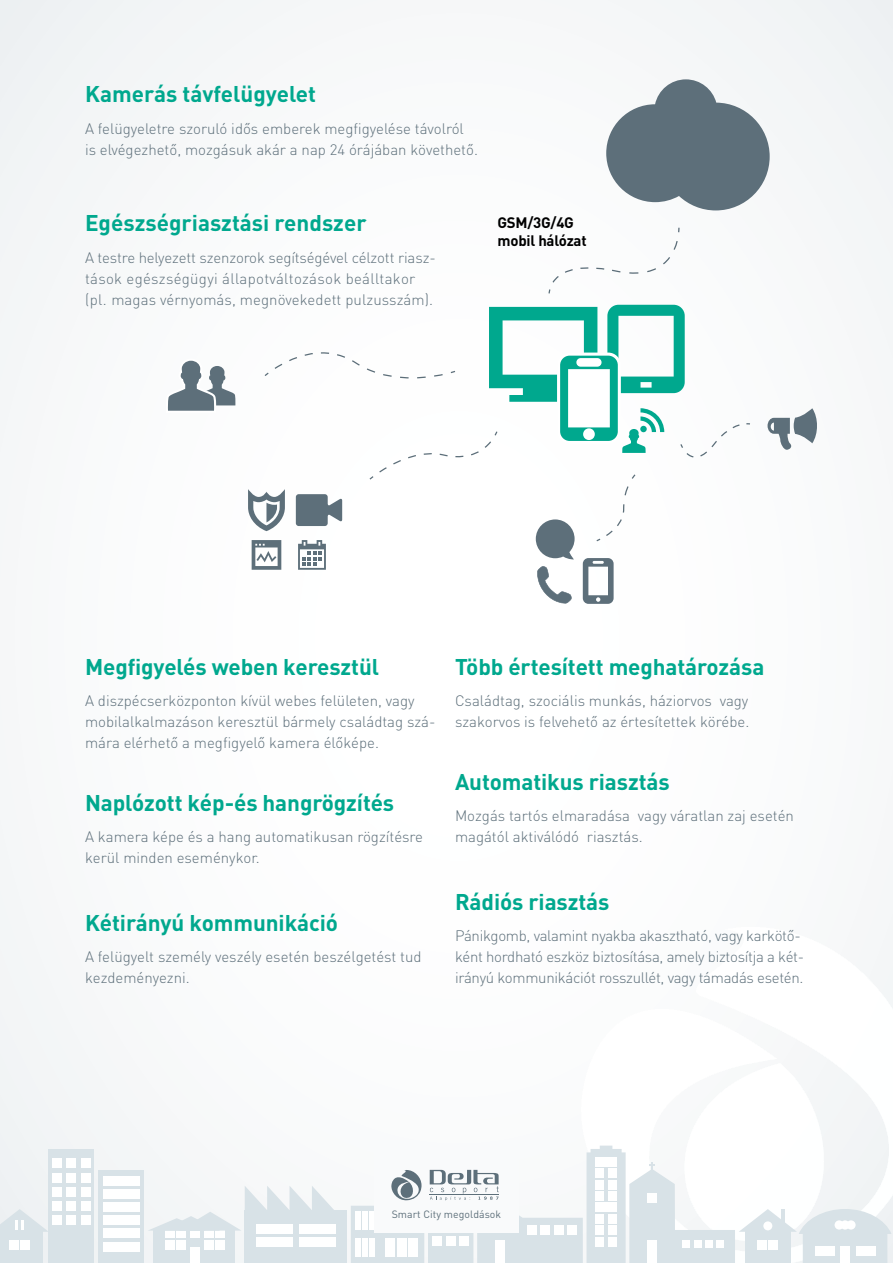
<style>
.page{position:relative;width:893px;height:1263px;background:#fafbfb}
.page>*{position:absolute;margin:0;border:0;box-sizing:border-box;transform-origin:0 0}
.t1{font:700 22.5px "DIN Pro";letter-spacing:-.005em;color:#00a88e}
.t2{font:300 15px/21px "DIN Pro";color:#5d6f7a}
.t3{font:300 15px/21px "DIN Pro";letter-spacing:-.02em;color:#5d6f7a}
.t4{font:700 15px/18px "DIN Pro";letter-spacing:-.015em;color:#000}
.t5{font:10.5px "DIN Pro";letter-spacing:.005em;color:#5d6f7a}
</style>
<div class="page">
<div style="left:49px;top:1149px;width:45px;height:114px;background:#d8e2e7"></div>
<div style="left:53px;top:1159px;width:9px;height:9px;background:#fff"></div>
<div style="left:53px;top:1173px;width:9px;height:9px;background:#fff"></div>
<div style="left:53px;top:1187px;width:9px;height:9px;background:#fff"></div>
<div style="left:53px;top:1201px;width:9px;height:9px;background:#fff"></div>
<div style="left:53px;top:1215px;width:9px;height:9px;background:#fff"></div>
<div style="left:67px;top:1159px;width:9px;height:9px;background:#fff"></div>
<div style="left:67px;top:1173px;width:9px;height:9px;background:#fff"></div>
<div style="left:67px;top:1187px;width:9px;height:9px;background:#fff"></div>
<div style="left:67px;top:1201px;width:9px;height:9px;background:#fff"></div>
<div style="left:67px;top:1215px;width:9px;height:9px;background:#fff"></div>
<div style="left:81px;top:1159px;width:9px;height:9px;background:#fff"></div>
<div style="left:81px;top:1173px;width:9px;height:9px;background:#fff"></div>
<div style="left:81px;top:1187px;width:9px;height:9px;background:#fff"></div>
<div style="left:81px;top:1201px;width:9px;height:9px;background:#fff"></div>
<div style="left:81px;top:1215px;width:9px;height:9px;background:#fff"></div>
<div style="left:98px;top:1170px;width:46px;height:93px;background:#d8e2e7"></div>
<div style="left:103px;top:1176px;width:36px;height:9px;background:#fff"></div>
<div style="left:103px;top:1189px;width:36px;height:9px;background:#fff"></div>
<div style="left:103px;top:1202px;width:36px;height:9px;background:#fff"></div>
<div style="left:103px;top:1215px;width:36px;height:9px;background:#fff"></div>
<div style="left:103px;top:1229px;width:36px;height:9px;background:#fff"></div>
<div style="left:103px;top:1242px;width:36px;height:9px;background:#fff"></div>
<div style="left:245px;top:1210px;width:102px;height:53px;background:#d8e2e7"></div>
<div style="left:256px;top:1224px;width:37px;height:9px;background:#fff"></div>
<div style="left:299px;top:1224px;width:37px;height:9px;background:#fff"></div>
<div style="left:256px;top:1238px;width:37px;height:9px;background:#fff"></div>
<div style="left:299px;top:1238px;width:37px;height:9px;background:#fff"></div>
<div style="left:0;top:1228px;width:42px;height:35px;background:#d8e2e7"></div>
<div style="left:9px;top:1240px;width:9px;height:9px;background:#fff"></div>
<div style="left:21px;top:1240px;width:9px;height:9px;background:#fff"></div>
<svg style="left:0;top:1209px;width:49px;height:23px"></svg>
<div style="left:153px;top:1229px;width:82px;height:34px;background:#d8e2e7"></div>
<div style="left:165px;top:1240px;width:9px;height:9px;background:#fff"></div>
<div style="left:165px;top:1229px;width:9px;height:9px;background:#fff"></div>
<div style="left:204px;top:1240px;width:9px;height:9px;background:#fff"></div>
<div style="left:204px;top:1229px;width:9px;height:9px;background:#fff"></div>
<div style="left:190px;top:1229px;width:9px;height:9px;background:#fff"></div>
<div style="left:177px;top:1240px;width:9px;height:9px;background:#fff"></div>
<div style="left:177px;top:1229px;width:9px;height:9px;background:#fff"></div>
<div style="left:216px;top:1240px;width:9px;height:9px;background:#fff"></div>
<div style="left:216px;top:1229px;width:9px;height:9px;background:#fff"></div>
<div style="left:190px;top:1247px;width:10px;height:16px;background:#fff"></div>
<svg style="left:149px;top:1186px;width:185px;height:44px"></svg>
<svg style="left:351px;top:1146px;width:540px;height:117px"></svg>
<hr style="left:430px;top:1195px;width:69px;height:1px;background:#5d6f7a">
<svg style="left:606px;top:79px;width:164px;height:131px"></svg>
<svg style="left:548px;top:227px;width:132px;height:67px"></svg>
<svg style="left:767px;top:408px;width:50px;height:42px"></svg>
<svg style="left:168px;top:360px;width:68px;height:51px"></svg>
<svg style="left:248px;top:305px;width:502px;height:299px"></svg>
<h1 class="t1" style="left:85px;top:79px;width:233px">Kamerás távfelügyelet</h1>
<p class="t2" style="left:85px;top:117px;width:394px">A felügyeletre szoruló idős emberek megfigyelése távolról is elvégezhető, mozgásuk akár a nap 24 órájában követhető.</p>
<h1 class="t1" style="left:85px;top:208px;width:283px">Egészségriasztási rendszer</h1>
<p class="t2" style="left:85px;top:246px;width:352px">A testre helyezett szenzorok segítségével célzott riasz&shy;tások egészségügyi állapotváltozások beálltakor (pl. magas vérnyomás, megnövekedett pulzusszám).</p>
<p class="t4" style="left:497px;top:213px;width:91px">GS M/3G/4G mobil hálózat</p>
<h1 class="t1" style="left:85px;top:651px;width:296px">Megfigyelés weben keresztül</h1>
<p class="t2" style="left:85px;top:690px;width:352px">A diszpécserközponton kívül webes felületen, vagy mobilalkalmazáson keresztül bármely családtag szá&shy;mára elérhető a megfigyelő kamera élőképe.</p>
<h1 class="t1" style="left:85px;top:787px;width:311px">Naplózott kép-és hangrögzítés</h1>
<p class="t2" style="left:85px;top:826px;width:340px">A kamera képe és a hang automatikusan rögzítésre kerül minden eseménykor.</p>
<h1 class="t1" style="left:85px;top:907px;width:255px">Kétirányú kommunikáció</h1>
<p class="t2" style="left:85px;top:945px;width:338px">A felügyelt személy veszély esetén beszélgetést tud kezdeményezni.</p>
<h1 class="t1" style="left:455px;top:651px;width:311px">Több értesített meghatározása</h1>
<p class="t2" style="left:455px;top:690px;width:296px">Családtag, szociális munkás, háziorvos vagy szakorvos is felvehető az értesítettek körébe.</p>
<h1 class="t1" style="left:455px;top:766px;width:216px">Automatikus riasztás</h1>
<p class="t2" style="left:455px;top:805px;width:340px">Mozgás tartós elmaradása vagy váratlan zaj esetén magától aktiválódó riasztás.</p>
<h1 class="t1" style="left:455px;top:886px;width:156px">Rádiós riasztás</h1>
<p class="t3" style="left:455px;top:924px;width:351px">Pánikgomb, valamint nyakba akasztható, vagy karkötő&shy;ként hordható eszköz biztosítása, amely biztosítja a két&shy;irányú kommunikációt rosszullét, vagy támadás esetén.</p>
<p class="t5" style="left:392px;top:1207px;width:111px">Smart City megoldások</p>
</div>
